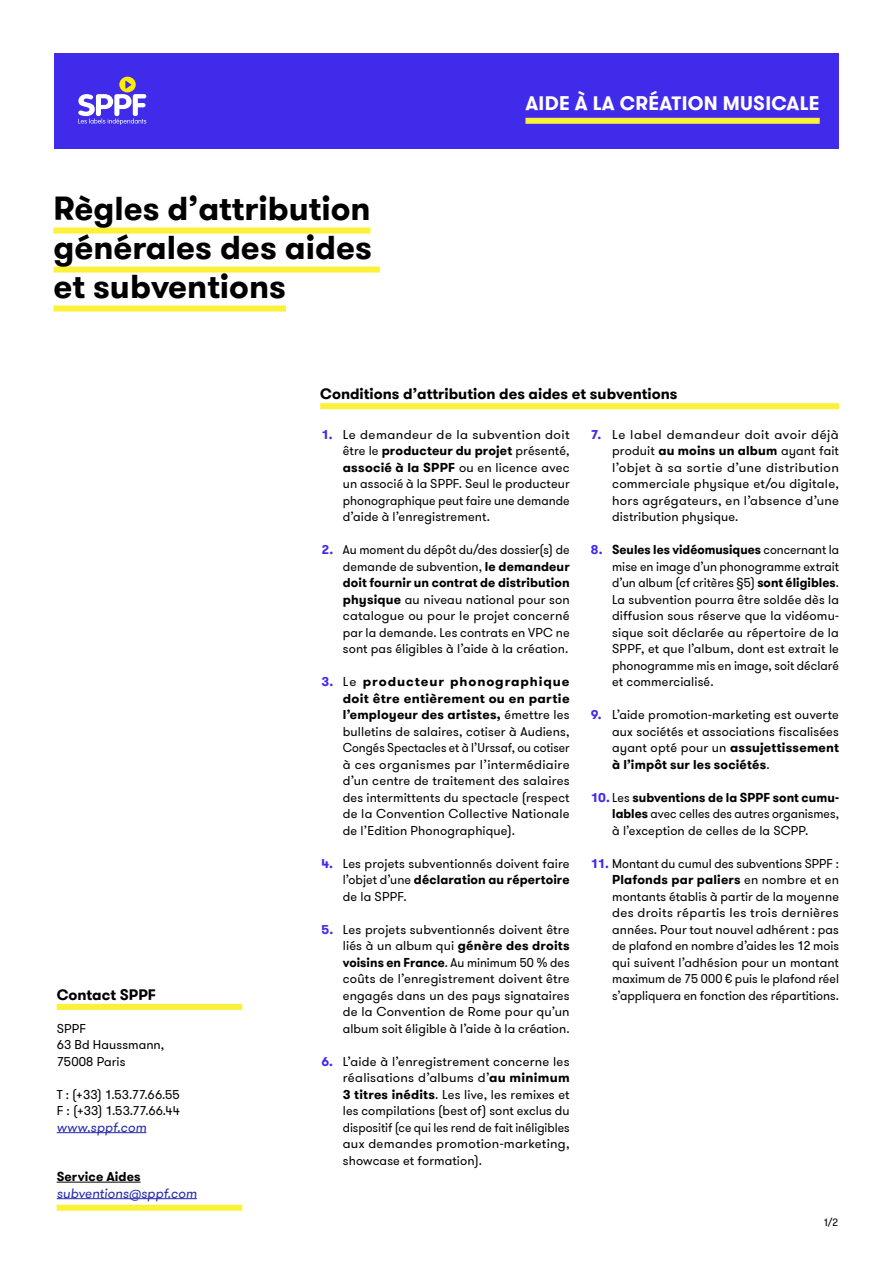
<style>
.page{position:relative;width:893px;height:1263px;background:#fff}
.page>*{position:absolute;margin:0;border:0;box-sizing:border-box;transform-origin:0 0}
.t1{font:700 33px/39px "GT Walsheim Pro";color:#000;text-align:justify}
.t2{font:700 19.5px "GT Walsheim Pro";letter-spacing:.015em;color:#fff}
.t3{font:700 15px "GT Walsheim Pro";color:#000}
.t4{font:italic 13.5px "GT Walsheim Pro";color:#2529af}
.t5{font:12.75px/16.5px "GT Walsheim Pro";letter-spacing:.01em;color:#000;text-align:justify}
.t6{font:12.75px/16.5px "GT Walsheim Pro";letter-spacing:.01em;color:#000;text-align:justify;scale:1.05 1}
.t7{font:12.75px/16.5px "GT Walsheim Pro";letter-spacing:.01em;color:#000;text-align:justify;scale:.96 1}
.t8{font:700 12.75px "GT Walsheim Pro";letter-spacing:.005em;color:#000}
.t9{font:10.5px "GT Walsheim Pro";color:#000}
.s1{font-weight:700;color:#412bea}
.s2{font-weight:700}
</style>
<div class="page">
<div style="left:53px;top:228px;width:318px;height:6px;background:#fcf139"></div>
<div style="left:53px;top:267px;width:327px;height:6px;background:#fcf139"></div>
<div style="left:53px;top:306px;width:233px;height:6px;background:#fcf139"></div>
<div style="left:320px;top:403px;width:519px;height:6px;background:#fcf139"></div>
<div style="left:54px;top:53px;width:785px;height:95px;background:#412bea"></div>
<div style="left:525px;top:118px;width:295px;height:6px;background:#fcf139"></div>
<svg style="left:78px;top:77px;width:68px;height:48px"></svg>
<hr style="left:57px;top:1182px;width:84px;height:1px;background:#000">
<hr style="left:57px;top:1198px;width:140px;height:1px;background:#2529af">
<hr style="left:57px;top:1132px;width:89px;height:1px;background:#2529af">
<div style="left:57px;top:1004px;width:185px;height:6px;background:#fcf139"></div>
<div style="left:57px;top:1205px;width:185px;height:6px;background:#fcf139"></div>
<h1 class="t1" style="left:53px;top:189px;width:320px">Règles d’attribution générales des aides et subventions</h1>
<h2 class="t2" style="left:525px;top:91px;width:296px">AIDE À LA CRÉATION MUSICALE</h2>
<p class="t3" style="left:57px;top:984px;width:101px">Contact SPPF</p>
<p class="t5" style="left:57px;top:1020px;width:109px;text-align:left">SPPF<br>63 Bd Haussmann,<br>75008 Paris</p>
<p class="t5" style="left:57px;top:1086px;width:125px">T : (+33) 1.53.77.66.55<br>F : (+33) 1.53.77.66.44</p>
<p class="t4" style="left:57px;top:1118px;width:91px">www.sppf.com</p>
<p class="t8" style="left:57px;top:1168px;width:85px">Service Aides</p>
<p class="t4" style="left:57px;top:1184px;width:142px">subventions@sppf.com</p>
<p class="t3" style="left:320px;top:384px;width:359px">Conditions d’attribution des aides et subventions</p>
<p class="t6" style="left:343px;top:426px;width:218px;text-indent:-21px"><span class="s1">1.</span> Le demandeur de la subvention doit être le <span class="s2">producteur du projet</span> présenté, <span class="s2">associé à la SPPF</span> ou en licence avec un associé à la SPPF. Seul le producteur phonographique peut faire une demande d’aide à l’enregistrement.</p>
<p class="t5" style="left:343px;top:542px;width:228px;text-indent:-21px"><span class="s1">2.</span> Au moment du dépôt du/des dossier(s) de demande de subvention, <span class="s2">le demandeur doit fournir un contrat de distribution physique</span> au niveau national pour son catalogue ou pour le projet concerné par la demande. Les contrats en VPC ne sont pas éligibles à l’aide à la création.</p>
<p class="t6" style="left:343px;top:674px;width:218px;text-indent:-21px"><span class="s1">3.</span> Le <span class="s2">producteur phonographique doit être entièrement ou en partie l’employeur des artistes,</span> émettre les bulletins de salaires, cotiser à Audiens, Congés Spectacles et à l’Urssaf, ou cotiser à ces organismes par l’intermédiaire d’un centre de traitement des salaires des intermittents du spectacle (respect de la Convention Collective Nationale de l’Edition Phonographique).</p>
<p class="t5" style="left:343px;top:855px;width:228px;text-indent:-21px"><span class="s1">4.</span> Les projets subventionnés doivent faire l’objet d’une <span class="s2">déclaration au répertoire </span>de la SPPF.</p>
<p class="t5" style="left:343px;top:921px;width:228px;text-indent:-21px"><span class="s1">5.</span> Les projets subventionnés doivent être liés à un album qui <span class="s2">génère des droits voisins en France</span>. Au minimum 50 % des coûts de l’enregistrement doivent être engagés dans un des pays signataires de la Convention de Rome pour qu’un album soit éligible à l’aide à la création.</p>
<p class="t5" style="left:343px;top:1053px;width:228px;text-indent:-21px"><span class="s1">6.</span> L’aide à l’enregistrement concerne les réalisations d’albums d’<span class="s2">au minimum 3 titres inédits</span>. Les live, les remixes et les compilations (best of) sont exclus du dispositif (ce qui les rend de fait inéligibles aux demandes promotion-marketing, showcase et formation).</p>
<p class="t6" style="left:612px;top:426px;width:218px;text-indent:-21px"><span class="s1">7.</span> Le label demandeur doit avoir déjà produit <span class="s2">au moins un album</span> ayant fait l’objet à sa sortie d’une distribution commerciale physique et/ou digitale, hors agrégateurs, en l’absence d’une distribution physique.</p>
<p class="t7" style="left:612px;top:542px;width:238px;text-indent:-21px"><span class="s1">8.</span> <span class="s2">Seules les vidéomusiques</span> concernant la mise en image d’un phonogramme extrait d’un album (cf critères §5) <span class="s2">sont éligibles</span>.<br>La subvention pourra être soldée dès la diffusion sous réserve que la vidéomu&shy;sique soit déclarée au répertoire de la SPPF, et que l’album, dont est extrait le phonogramme mis en image, soit déclaré et commercialisé.</p>
<p class="t5" style="left:612px;top:707px;width:228px;text-indent:-21px"><span class="s1">9.</span> L’aide promotion-marketing est ouverte aux sociétés et associations fiscalisées ayant opté pour un <span class="s2">assujettissement à l’impôt sur les sociétés</span>.</p>
<p class="t5" style="left:612px;top:789px;width:228px;text-indent:-21px"><span class="s1">10.</span> Les <span class="s2">subventions de la SPPF sont cumu&shy;lables</span> avec celles des autres organismes, à l’exception de celles de la SCPP.</p>
<p class="t5" style="left:612px;top:855px;width:228px;text-indent:-21px"><span class="s1">11.</span> Montant du cumul des subventions SPPF :<br><span class="s2">Plafonds par paliers</span> en nombre et en montants établis à partir de la moyenne des droits répartis les trois dernières années. Pour tout nouvel adhérent : pas de plafond en nombre d’aides les 12 mois qui suivent l’adhésion pour un montant maximum de 75 000 € puis le plafond réel s’appliquera en fonction des répartitions.</p>
<p class="t9" style="left:824px;top:1216px;width:15px">1/2</p>
</div>
